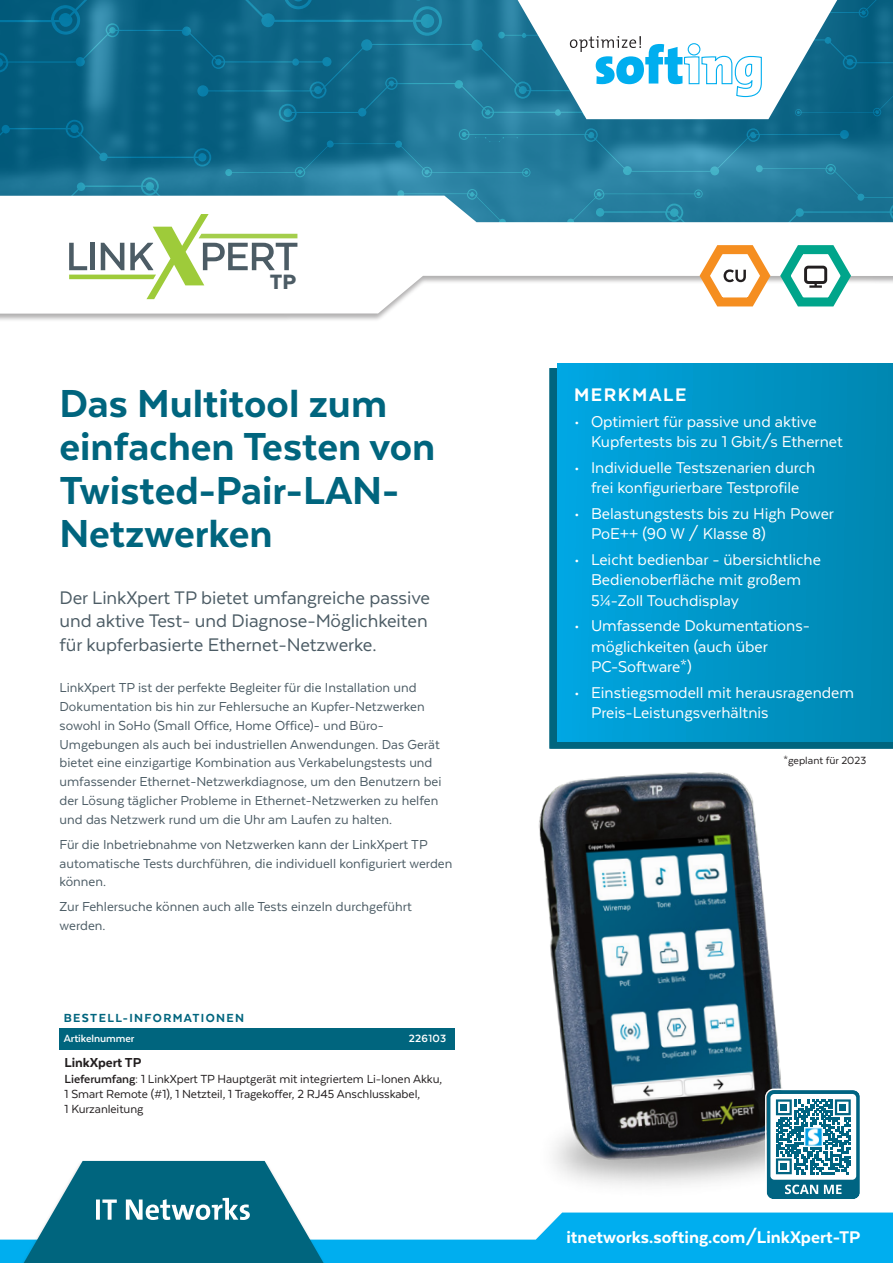
<style>
.page{position:relative;width:893px;height:1263px;background:#fff}
.page>*{position:absolute;margin:0;border:0;box-sizing:border-box;transform-origin:0 0}
.general_text{font:800 45px/43.5px "Texta";color:#00657e}
.t1{font:900 23.85px "Texta";color:#4c5c65}
.Paragraph_Style_10{font:21px/23.2px "Texta";letter-spacing:-.005em;color:#4c5c65;text-align:justify}
.Aufzählung{font:800 21px "Texta";letter-spacing:.075em;color:#fff}
.general_text-2{font:800 19.5px "Texta";color:#fff}
.t2{font:18px/20.2px "Texta";color:#fff}
.Paragraph_Style_10-2{font:15px/18.8px "Texta";color:#4c5c65}
.Paragraph_Style_12_p{font:800 15px "Texta";letter-spacing:-.005em;color:#231f20}
.Paragraph_Style_12_p-2{font:13.5px/15px "Texta";letter-spacing:-.005em;color:#231f20}
.Paragraph_Style_12_p-3{font:800 13.5px "Texta";letter-spacing:.1em;color:#00657e}
.Paragraph_Style_12_p-4{font:700 12.15px "Texta";letter-spacing:.025em;color:#fff}
.t3{font:12px "Texta";color:#231f20}
.Paragraph_Style_12_p-5{font:700 12px "Texta";letter-spacing:-.005em;color:#fff}
.s1{font-weight:700}
</style>
<div class="page">
<div style="left:0;top:195px;width:893px;height:128px;background:#231f20;opacity:.35"></div>
<svg style="left:0;top:311px;width:893px;height:3px"></svg>
<div style="left:550px;top:368px;width:343px;height:381px;background:#00657e"></div>
<div style="left:557px;top:363px;width:336px;height:378px;background:linear-gradient(to right,#00a7e2,#0086af)"></div>
<div style="left:60px;top:1028px;width:395px;height:21px;background:#00657e"></div>
<img style="left:538px;top:772px;width:244px;height:414px">
<svg style="left:0;top:1212px;width:893px;height:51px;fill:#00aeef"></svg>
<div style="left:12px;top:1160px;width:323px;height:103px;background:#231f20;opacity:.35"></div>
<svg style="left:24px;top:1161px;width:300px;height:102px"></svg>
<svg style="left:0;top:0;width:893px;height:311px"></svg>
<svg style="left:766px;top:1090px;width:93px;height:108px"></svg>
<img style="left:804px;top:1128px;width:18px;height:18px">
<div style="left:765px;top:1088px;width:97px;height:113px;border:2px solid #fff;border-radius:8px"></div>
<p class="t1" style="left:270px;top:269px;width:28px">TP</p>
<p class="general_text" style="left:60px;top:381px;width:377px">Das Multitool zum einfachen Testen von<br>Twisted-Pair-LAN-<br>Netzwerken</p>
<p class="Paragraph_Style_10" style="left:60px;top:586px;width:372px">Der LinkXpert TP bietet umfangreiche passive und aktive Test- und Diagnose-Möglichkeiten für kupferbasierte Ethernet-Netzwerke.</p>
<p class="Paragraph_Style_10-2" style="left:60px;top:678px;width:384px">LinkXpert TP ist der perfekte Begleiter für die Installation und Dokumentation bis hin zur Fehlersuche an Kupfer-Netzwerken sowohl in SoHo (Small Office, Home Office)- und Büro-Umgebungen als auch bei industriellen Anwendungen. Das Gerät bietet eine einzigartige Kombination aus Verkabelungstests und umfassender Ethernet-Netzwerkdiagnose, um den Benutzern bei der Lösung täglicher Probleme in Ethernet-Netzwerken zu helfen und das Netzwerk rund um die Uhr am Laufen zu halten.</p>
<p class="Paragraph_Style_10-2" style="left:60px;top:835px;width:394px">Für die Inbetriebnahme von Netzwerken kann der LinkXpert TP automatische Tests durchführen, die individuell konfiguriert werden können.</p>
<p class="Paragraph_Style_10-2" style="left:60px;top:897px;width:354px">Zur Fehlersuche können auch alle Tests einzeln durchgeführt werden.</p>
<p class="Paragraph_Style_12_p-3" style="left:64px;top:1010px;width:182px">BESTELL-INFORMATIONEN</p>
<p class="Paragraph_Style_12_p-5" style="left:64px;top:1032px;width:72px">Artikelnummer</p>
<p class="Paragraph_Style_12_p-4" style="left:409px;top:1032px;width:39px">226103</p>
<p class="Paragraph_Style_12_p" style="left:65px;top:1055px;width:78px">LinkXpert TP</p>
<p class="Paragraph_Style_12_p-2" style="left:65px;top:1072px;width:379px"><span class="s1">Lieferumfang:</span> 1 LinkXpert TP Hauptgerät mit integriertem Li-Ionen Akku,<br>1 Smart Remote (#1), 1 Netzteil, 1 Tragekoffer, 2 RJ45 Anschlusskabel,<br>1 Kurzanleitung</p>
<p class="Aufzählung" style="left:574px;top:384px;width:114px">MERKMALE</p>
<p class="t2" style="left:591px;top:411px;width:253px;text-indent:-17px">• Optimiert für passive und aktive<br>Kupfertests bis zu 1 Gbit/s Ethernet</p>
<p class="t2" style="left:574px;top:457px;width:243px;text-align:center">• Individuelle Testszenarien durch frei konfigurierbare Testprofile</p>
<p class="t2" style="left:591px;top:503px;width:244px;text-indent:-17px">• Belastungstests bis zu High Power<br>PoE++ (90 W / Klasse 8)</p>
<p class="t2" style="left:591px;top:549px;width:231px;text-indent:-17px">• Leicht bedienbar - übersichtliche<br>Bedienoberfläche mit großem<br>51/4-Zoll Touchdisplay</p>
<p class="t2" style="left:591px;top:616px;width:220px;text-indent:-17px">• Umfassende Dokumentations&shy;möglichkeiten (auch über<br>PC-Software*)</p>
<p class="t2" style="left:591px;top:682px;width:265px;text-indent:-17px">• Einstiegsmodell mit herausragendem<br>Preis-Leistungsverhältnis</p>
<p class="t3" style="left:784px;top:755px;width:84px">*geplant für 2023</p>
<p class="general_text-2" style="left:566px;top:1227px;width:296px">itnetworks.softing.com/LinkXpert-TP</p>
</div>
